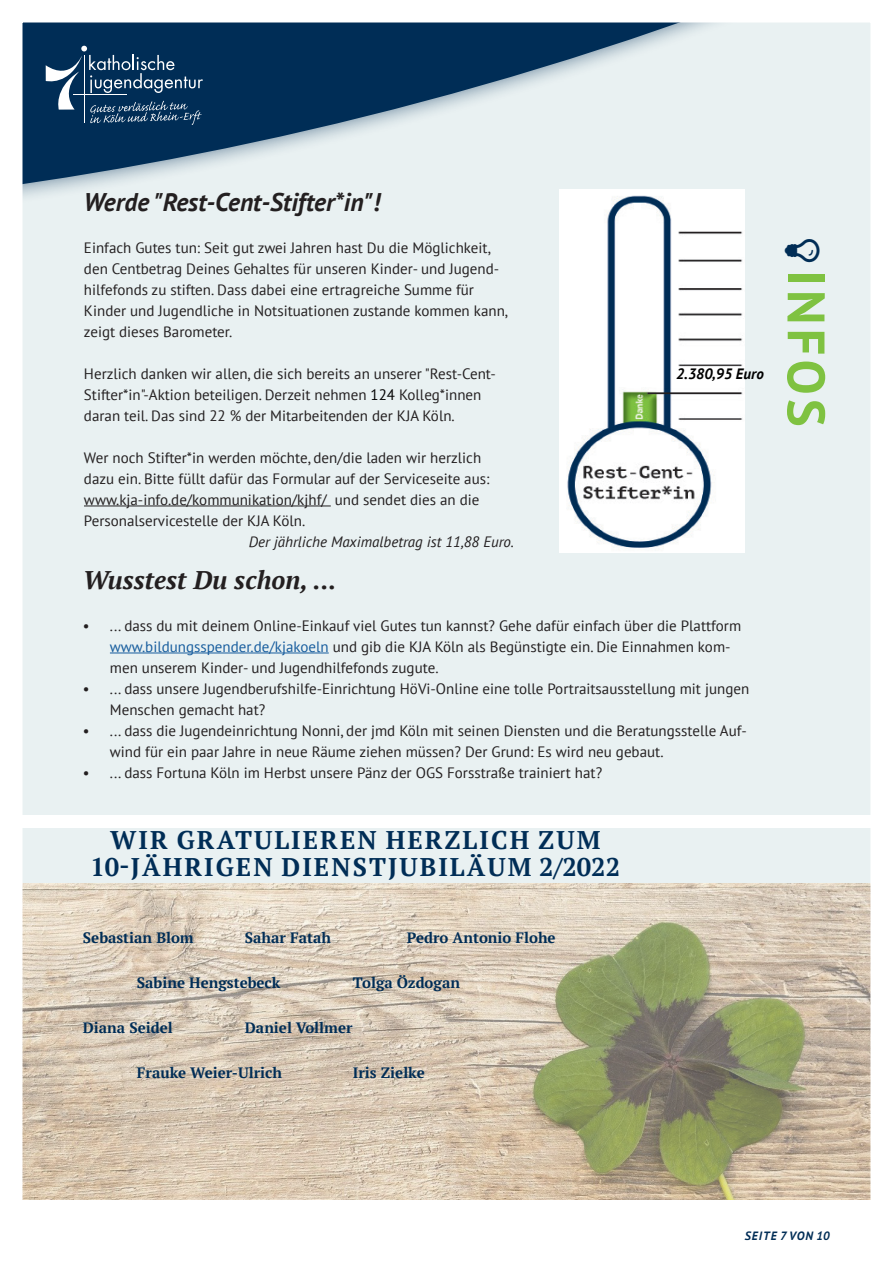
<style>
.page{position:relative;width:893px;height:1263px;background:#fff}
.page>*{position:absolute;margin:0;border:0;box-sizing:border-box;transform-origin:0 0}
.Überschrift_Kapitel{font:700 52.5px "PT Sans";letter-spacing:.08em;color:#7fc241}
.Überschrift_Kapitel-2{font:700 25.5px "PT Serif";letter-spacing:.08em;color:#002d56}
.Ü1{font:italic 700 25.5px "PT Sans";color:#231f20}
.Ü1-2{font:italic 700 25.5px "PT Serif";color:#231f20}
.Brottext{font:15px/21px "PT Sans";color:#231f20}
.Überschrift_Kapitel-3{font:700 15px "PT Serif";color:#002d56}
.Brottext-2{font:italic 15px "PT Sans";color:#231f20}
.Verfasst_von{font:italic 700 15px "PT Sans";color:#000}
.t1{font:italic 700 12px "PT Sans";letter-spacing:.08em;color:#002d56}
.s1{color:#000}
.s2{color:#175d9e}
</style>
<div class="page">
<div style="left:1px;top:0;width:891px;height:814px;background:#e9f1f2"></div>
<hr style="left:110px;top:653px;width:219px;height:1px;background:#175d9e">
<img style="left:560px;top:207px;width:184px;height:345px">
<hr style="left:84px;top:506px;width:247px;height:1px;background:#231f20">
<img style="left:23px;top:883px;width:847px;height:316px">
<div style="left:1px;top:829px;width:891px;height:54px;background:#e9f1f2"></div>
<div style="left:0;top:0;width:893px;height:207px;background:#002d56;opacity:.6"></div>
<svg style="left:23px;top:23px;width:847px;height:166px"></svg>
<svg style="left:46px;top:46px;width:157px;height:79px;background:#274d6f"></svg>
<div style="left:0;top:0;width:893px;height:1263px;border:22px solid #fff"></div>
<p class="Ü1" style="left:84px;top:185px;width:297px">Werde "Rest-Cent-Stifter*in"!</p>
<p class="Brottext" style="left:84px;top:237px;width:425px">Einfach Gutes tun: Seit gut zwei Jahren hast Du die Möglichkeit, den Centbetrag Deines Gehaltes für unseren Kinder- und Jugend&shy;hilfefonds zu stiften. Dass dabei eine ertragreiche Summe für Kinder und Jugendliche in Notsituationen zustande kommen kann, zeigt dieses Barometer.</p>
<p class="Brottext" style="left:84px;top:363px;width:413px">Herzlich danken wir allen, die sich bereits an unserer "Rest-Cent-<br>Stifter*in"-Aktion beteiligen. Derzeit nehmen <span class="s1">124</span> Kolleg*innen daran teil. Das sind 22 % der Mitarbeitenden der KJA Köln.</p>
<p class="Brottext" style="left:84px;top:447px;width:407px">Wer noch Stifter*in werden möchte, den/die laden wir herzlich dazu ein. Bitte füllt dafür das Formular auf der Serviceseite aus:</p>
<p class="Brottext" style="left:84px;top:489px;width:397px">www.kja-info.de/kommunikation/kjhf/ und sendet dies an die<br>Personalservicestelle der KJA Köln.</p>
<p class="Brottext-2" style="left:249px;top:532px;width:267px">Der jährliche Maximalbetrag ist 11,88 Euro.</p>
<p class="Verfasst_von" style="left:676px;top:364px;width:89px">2.380,95 Euro</p>
<p class="Ü1-2" style="left:83px;top:563px;width:255px">Wusstest Du schon, ...</p>
<p class="Brottext" style="left:110px;top:615px;width:633px;text-indent:-27px">• ... dass du mit deinem Online-Einkauf viel Gutes tun kannst? Gehe dafür einfach über die Plattform <span class="s2">www.bildungsspender.de/kjakoeln</span> und gib die KJA Köln als Begünstigte ein. Die Einnahmen kom&shy;men unserem Kinder- und Jugendhilfefonds zugute.</p>
<p class="Brottext" style="left:110px;top:678px;width:641px;text-indent:-27px">• ... dass unsere Jugendberufshilfe-Einrichtung HöVi-Online eine tolle Portraitsausstellung mit jungen<br>Menschen gemacht hat?</p>
<p class="Brottext" style="left:110px;top:720px;width:639px;text-indent:-27px">• ... dass die Jugendeinrichtung Nonni, der jmd Köln mit seinen Diensten und die Beratungsstelle Auf&shy;wind für ein paar Jahre in neue Räume ziehen müssen? Der Grund: Es wird neu gebaut.</p>
<p class="Brottext" style="left:83px;top:762px;width:521px">• ... dass Fortuna Köln im Herbst unsere Pänz der OGS Forsstraße trainiert hat?</p>
<p class="Überschrift_Kapitel-2" style="left:110px;top:822px;width:492px">WIR GRATULIEREN HERZLICH ZUM</p>
<p class="Überschrift_Kapitel-2" style="left:90px;top:849px;width:531px">10-JÄHRIGEN DIENSTJUBILÄUM 2/2022</p>
<p class="Überschrift_Kapitel-3" style="left:83px;top:928px;width:112px">Sebastian Blom</p>
<p class="Überschrift_Kapitel-3" style="left:245px;top:928px;width:88px">Sahar Fatah</p>
<p class="Überschrift_Kapitel-3" style="left:407px;top:928px;width:150px">Pedro Antonio Flohe</p>
<p class="Überschrift_Kapitel-3" style="left:137px;top:973px;width:145px">Sabine Hengstebeck</p>
<p class="Überschrift_Kapitel-3" style="left:353px;top:973px;width:109px">Tolga Özdogan</p>
<p class="Überschrift_Kapitel-3" style="left:83px;top:1018px;width:91px">Diana Seidel</p>
<p class="Überschrift_Kapitel-3" style="left:245px;top:1018px;width:109px">Daniel Vollmer</p>
<p class="Überschrift_Kapitel-3" style="left:137px;top:1063px;width:147px">Frauke Weier-Ulrich</p>
<p class="Überschrift_Kapitel-3" style="left:353px;top:1063px;width:73px">Iris Zielke</p>
<p class="Überschrift_Kapitel" style="left:841px;top:271px;width:157px;rotate:90deg">INFOS</p>
<p class="t1" style="left:745px;top:1227px;width:86px">SEITE 7 VON 10</p>
</div>
